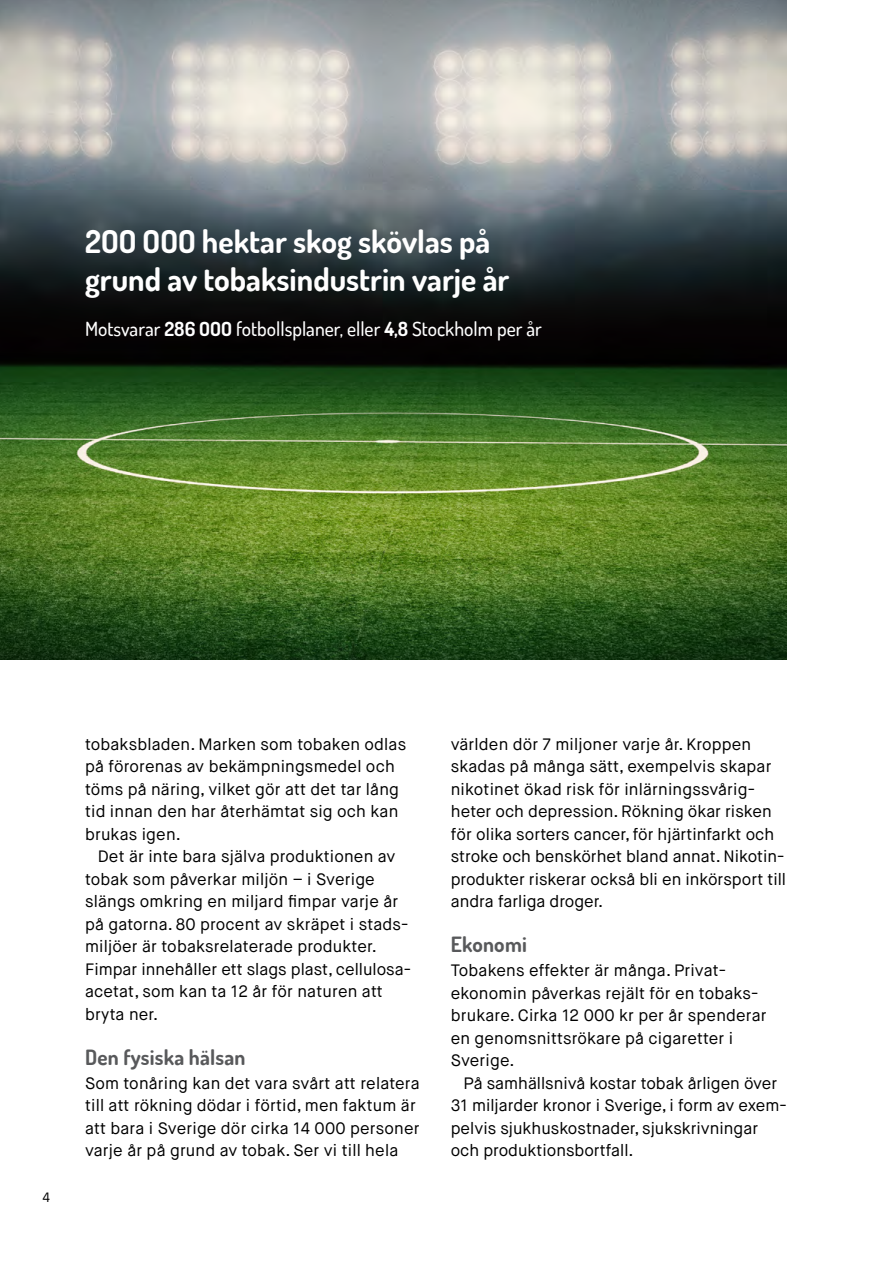
<style>
.page{position:relative;width:893px;height:1263px;background:#fff}
.page>*{position:absolute;margin:0;border:0;box-sizing:border-box;transform-origin:0 0}
.t1{font:700 31.5px/37.8px "Dosis";color:#fff}
.t2{font:700 21px "Dosis";letter-spacing:.01em;color:#58595b}
.t3{font:500 19.5px "Dosis";color:#fff}
.t4{font:16.5px/22.5px "Maison Neue";letter-spacing:.01em;color:#000}
.t5{font:13.5px "Maison Neue";color:#000}
.s1{font-weight:700}
</style>
<div class="page">
<img style="left:0;top:0;width:787px;height:659px">
<h1 class="t1" style="left:85px;top:222px;width:426px">200 000 hektar skog skövlas på grund av tobaksindustrin varje år</h1>
<p class="t3" style="left:85px;top:316px;width:458px">Motsvarar <span class="s1">286 000</span> fotbollsplaner, eller <span class="s1">4,8</span> Stockholm per år</p>
<p class="t5" style="left:43px;top:1189px;width:9px">4</p>
<p class="t4" style="left:85px;top:733px;width:323px">tobaksbladen. Marken som tobaken odlas på förorenas av bekämpningsmedel och töms på näring, vilket gör att det tar lång tid innan den har återhämtat sig och kan brukas igen.</p>
<p class="t4" style="left:85px;top:845px;width:327px;text-indent:13px">Det är inte bara själva produktionen av tobak som påverkar miljön – i Sverige slängs omkring en miljard fimpar varje år på gatorna. 80 procent av skräpet i stads&shy;miljöer är tobaksrelaterade produkter.<br>Fimpar innehåller ett slags plast, cellulosa&shy;acetat, som kan ta 12 år för naturen att bryta ner.</p>
<p class="t2" style="left:85px;top:1043px;width:162px">Den fysiska hälsan</p>
<p class="t4" style="left:85px;top:1072px;width:336px">Som tonåring kan det vara svårt att relatera till att rökning dödar i förtid, men faktum är att bara i Sverige dör cirka 14 000 personer varje år på grund av tobak. Ser vi till hela</p>
<p class="t4" style="left:451px;top:733px;width:337px">världen dör 7 miljoner varje år. Kroppen skadas på många sätt, exempelvis skapar nikotinet ökad risk för inlärningssvårig&shy;heter och depression. Rökning ökar risken för olika sorters cancer, för hjärtinfarkt och stroke och benskörhet bland annat. Nikotin&shy;produkter riskerar också bli en inkörsport till andra farliga droger.</p>
<p class="t2" style="left:451px;top:930px;width:78px">Ekonomi</p>
<p class="t4" style="left:451px;top:959px;width:317px">Tobakens effekter är många. Privat&shy;ekonomin påverkas rejält för en tobaks&shy;brukare. Cirka 12 000 kr per år spenderar en genomsnittsrökare på cigaretter i<br>Sverige.</p>
<p class="t4" style="left:451px;top:1072px;width:337px;text-indent:13px">På samhällsnivå kostar tobak årligen över 31 miljarder kronor i Sverige, i form av exem&shy;pelvis sjukhuskostnader, sjukskrivningar och produktionsbortfall.</p>
</div>
